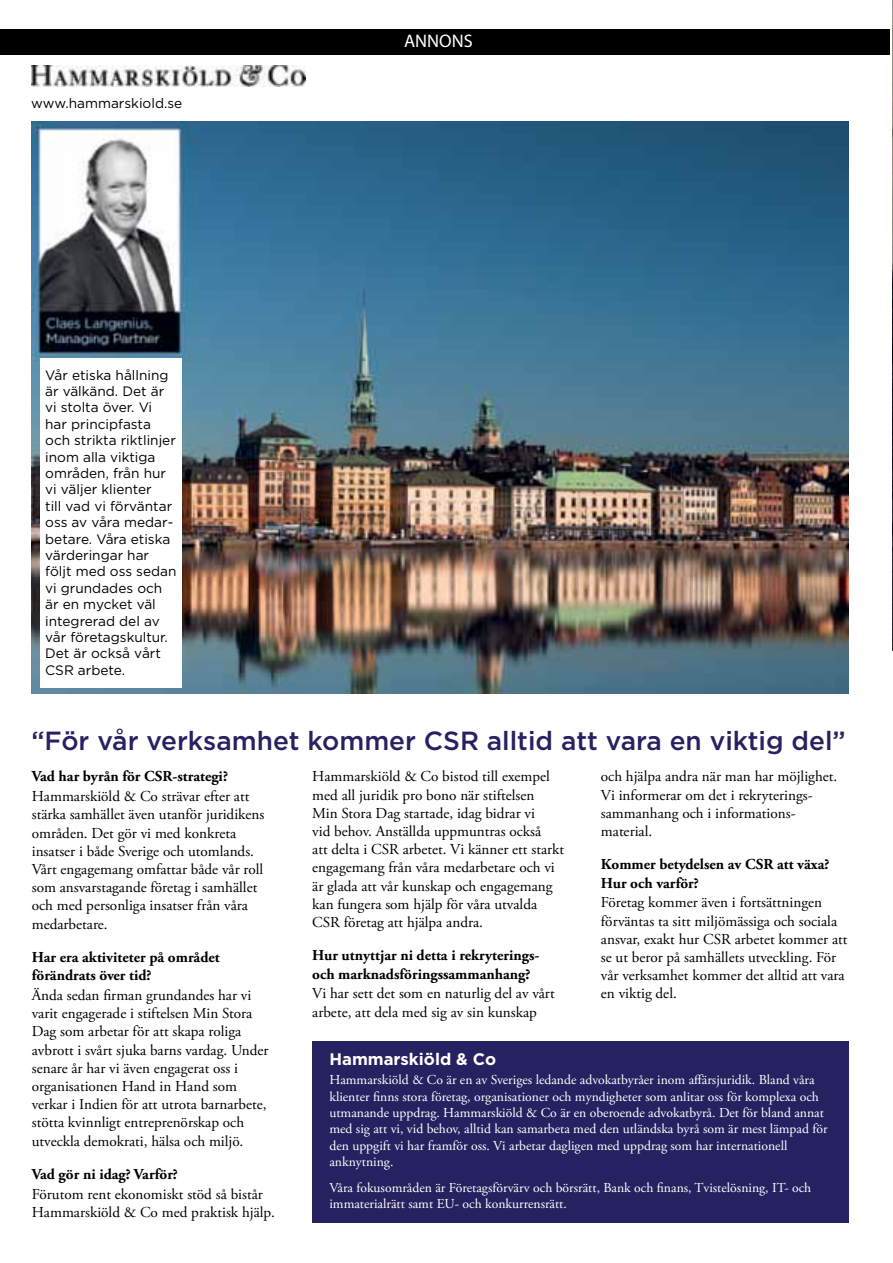
<style>
.page{position:relative;width:893px;height:1263px;background:#fff}
.page>*{position:absolute;margin:0;border:0;box-sizing:border-box;transform-origin:0 0}
.t1{font:500 26.25px "Gotham";color:#262261}
.t2{font:18.15px "Myriad Pro";color:#fff}
.t3{font:700 16.65px "Gotham";color:#fff}
.t4{font:15.15px/18.1px "Adobe Garamond Pro";color:#000}
.t5{font:700 15.15px/18.1px "Adobe Garamond Pro";color:#000}
.t6{font:13.65px/16.4px "Adobe Garamond Pro";color:#fff}
.t7{font:13.65px/16.4px "Gotham";color:#000}
</style>
<div class="page">
<img style="left:31px;top:121px;width:818px;height:573px">
<div style="left:0;top:29px;width:890px;height:26px;background:#000"></div>
<div style="left:40px;top:358px;width:141px;height:330px;background:#fff"></div>
<div style="left:312px;top:1041px;width:537px;height:181px;background:#262261"></div>
<img style="left:31px;top:65px;width:274px;height:22px">
<img style="left:892px;top:0;width:1px;height:650px">
<p class="t7" style="left:31px;top:96px;width:153px">www.hammarskiold.se</p>
<p class="t7" style="left:45px;top:368px;width:133px">Vår etiska hållning är välkänd. Det är vi stolta över. Vi har principfasta och strikta riktlinjer inom alla viktiga områden, från hur vi väljer klienter<br>till vad vi förväntar oss av våra medar&shy;betare. Våra etiska värderingar har följt med oss sedan vi grundades och är en mycket väl integrerad del av vår företagskultur.<br>Det är också vårt<br>CSR arbete.</p>
<p class="t2" style="left:404px;top:30px;width:70px">ANNONS</p>
<h1 class="t1" style="left:31px;top:729px;width:816px">“För vår verksamhet kommer CSR alltid att vara en viktig del”</h1>
<p class="t5" style="left:32px;top:769px;width:198px">Vad har byrån för CSR-strategi?</p>
<p class="t4" style="left:32px;top:788px;width:234px">Hammarskiöld &amp; Co strävar efter att stärka samhället även utanför juridikens områden. Det gör vi med konkreta insatser i både Sverige och utomlands.<br>Vårt engagemang omfattar både vår roll som ansvarstagande företag i samhället och med personliga insatser från våra medarbetare.</p>
<p class="t5" style="left:32px;top:949px;width:190px">Har era aktiviteter på området förändrats över tid?</p>
<p class="t4" style="left:32px;top:987px;width:238px">Ända sedan firman grundandes har vi varit engagerade i stiftelsen Min Stora Dag som arbetar för att skapa roliga avbrott i svårt sjuka barns vardag. Under senare år har vi även engagerat oss i organisationen Hand in Hand som verkar i Indien för att utrota barnarbete, stötta kvinnligt entreprenörskap och utveckla demokrati, hälsa och miljö.</p>
<p class="t5" style="left:32px;top:1166px;width:148px">Vad gör ni idag? Varför?</p>
<p class="t4" style="left:32px;top:1186px;width:245px">Förutom rent ekonomiskt stöd så bistår<br>Hammarskiöld &amp; Co med praktisk hjälp.</p>
<p class="t4" style="left:312px;top:769px;width:253px">Hammarskiöld &amp; Co bistod till exempel med all juridik pro bono när stiftelsen<br>Min Stora Dag startade, idag bidrar vi<br>vid behov. Anställda uppmuntras också<br>att delta i CSR arbetet. Vi känner ett starkt engagemang från våra medarbetare och vi är glada att vår kunskap och engagemang kan fungera som hjälp för våra utvalda CSR företag att hjälpa andra.</p>
<p class="t5" style="left:312px;top:948px;width:229px">Hur utnyttjar ni detta i rekryterings&shy;och marknadsföringssammanhang?</p>
<p class="t4" style="left:312px;top:986px;width:244px">Vi har sett det som en naturlig del av vårt arbete, att dela med sig av sin kunskap</p>
<p class="t3" style="left:329px;top:1049px;width:168px">Hammarskiöld &amp; Co</p>
<p class="t6" style="left:329px;top:1073px;width:500px">Hammarskiöld &amp; Co är en av Sveriges ledande advokatbyråer inom affärsjuridik. Bland våra klienter finns stora företag, organisationer och myndigheter som anlitar oss för komplexa och utmanande uppdrag. Hammarskiöld &amp; Co är en oberoende advokatbyrå. Det för bland annat med sig att vi, vid behov, alltid kan samarbeta med den utländska byrå som är mest lämpad för den uppgift vi har framför oss. Vi arbetar dagligen med uppdrag som har internationell anknytning.</p>
<p class="t6" style="left:329px;top:1180px;width:483px">Våra fokusområden är Företagsförvärv och börsrätt, Bank och finans, Tvistelösning, IT- och immaterialrätt samt EU- och konkurrensrätt.</p>
<p class="t4" style="left:601px;top:769px;width:238px">och hjälpa andra när man har möjlighet.<br>Vi informerar om det i rekryterings&shy;sammanhang och i informations&shy;material.</p>
<p class="t5" style="left:601px;top:857px;width:230px">Kommer betydelsen av CSR att växa?<br>Hur och varför?</p>
<p class="t4" style="left:601px;top:894px;width:248px">Företag kommer även i fortsättningen förväntas ta sitt miljömässiga och sociala ansvar, exakt hur CSR arbetet kommer att se ut beror på samhällets utveckling. För vår verksamhet kommer det alltid att vara en viktig del.</p>
</div>
